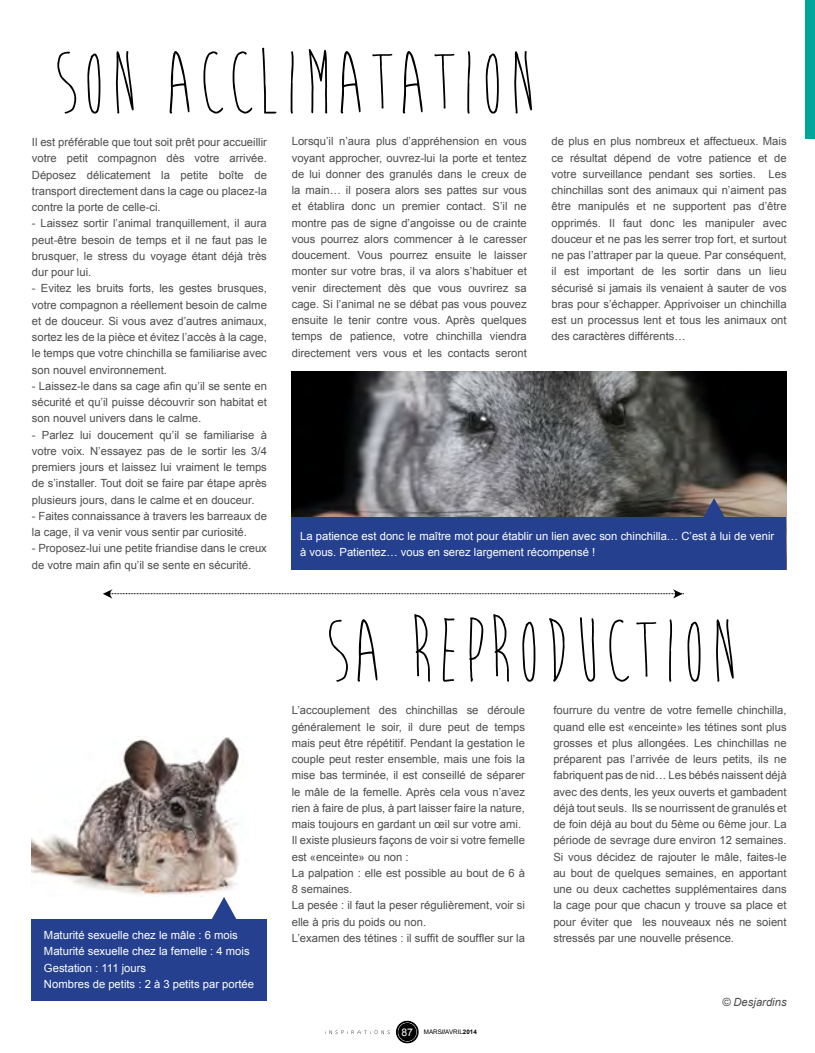
<style>
.page{position:relative;width:815px;height:1053px;background:#fff}
.page>*{position:absolute;margin:0;border:0;box-sizing:border-box;transform-origin:0 0}
.t1{font:93.75px "Brain Flower";color:#000}
.t2{font:11.25px/16.2px "Arial";color:#4d4d4f;text-align:justify}
.t3{font:11.25px/16.2px "Arial";color:#fff}
.t4{font:italic 11.25px "Arial";color:#4d4d4f}
.t5{font:6.25px "Arial";color:#000}
.s1{font-size:10.5px;color:#fff}
.s2{font-weight:900}
.s3{font-weight:700}
</style>
<div class="page">
<svg style="left:397px;top:1021px;width:21px;height:21px"></svg>
<div style="left:398px;top:1022px;width:18px;height:19px;background:#000;border-radius:50%"></div>
<svg style="left:325px;top:1030px;width:65px;height:4px"></svg>
<img style="left:292px;top:371px;width:495px;height:198px">
<img style="left:32px;top:736px;width:207px;height:159px">
<div style="left:805px;top:0;width:10px;height:138px;background:#00a798"></div>
<div style="left:32px;top:918px;width:235px;height:82px;background:#25408f"></div>
<svg style="left:209px;top:897px;width:30px;height:22px"></svg>
<div style="left:292px;top:517px;width:494px;height:52px;background:#25408f"></div>
<svg style="left:699px;top:498px;width:30px;height:19px"></svg>
<svg style="left:103px;top:589px;width:581px;height:9px"></svg>
<h1 class="t1" style="left:54px;top:35px;width:487px">SON ACCLIMATATION</h1>
<p class="t2" style="left:32px;top:134px;width:237px">Il est préférable que tout soit prêt pour accueillir votre petit compagnon dès votre arrivée.<br>Déposez délicatement la petite boîte de transport directement dans la cage ou placez-la contre la porte de celle-ci.</p>
<p class="t2" style="left:32px;top:215px;width:237px">- Laissez sortir l’animal tranquillement, il aura peut-être besoin de temps et il ne faut pas le brusquer, le stress du voyage étant déjà très dur pour lui.</p>
<p class="t2" style="left:32px;top:280px;width:237px">- Evitez les bruits forts, les gestes brusques, votre compagnon a réellement besoin de calme et de douceur. Si vous avez d’autres animaux, sortez les de la pièce et évitez l’accès à la cage, le temps que votre chinchilla se familiarise avec son nouvel environnement.</p>
<p class="t2" style="left:32px;top:378px;width:237px">- Laissez-le dans sa cage afin qu’il se sente en sécurité et qu’il puisse découvrir son habitat et son nouvel univers dans le calme.</p>
<p class="t2" style="left:32px;top:426px;width:237px">- Parlez lui doucement qu’il se familiarise à votre voix. N’essayez pas de le sortir les 3/4 premiers jours et laissez lui vraiment le temps de s’installer. Tout doit se faire par étape après plusieurs jours, dans le calme et en douceur.</p>
<p class="t2" style="left:32px;top:508px;width:237px">- Faites connaissance à travers les barreaux de la cage, il va venir vous sentir par curiosité.</p>
<p class="t2" style="left:32px;top:540px;width:237px">- Proposez-lui une petite friandise dans le creux de votre main afin qu’il se sente en sécurité.</p>
<p class="t3" style="left:44px;top:927px;width:212px">Maturité sexuelle chez le mâle : 6 mois Maturité sexuelle chez la femelle : 4 mois Gestation : 111 jours<br>Nombres de petits : 2 à 3 petits par portée</p>
<p class="t2" style="left:292px;top:133px;width:237px">Lorsqu’il n’aura plus d’appréhension en vous voyant approcher, ouvrez-lui la porte et tentez de lui donner des granulés dans le creux de la main… il posera alors ses pattes sur vous et établira donc un premier contact. S’il ne montre pas de signe d’angoisse ou de crainte vous pourrez alors commencer à le caresser doucement. Vous pourrez ensuite le laisser monter sur votre bras, il va alors s’habituer et venir directement dès que vous ouvrirez sa cage. Si l’animal ne se débat pas vous pouvez ensuite le tenir contre vous. Après quelques temps de patience, votre chinchilla viendra directement vers vous et les contacts seront</p>
<p class="t2" style="left:552px;top:133px;width:237px">de plus en plus nombreux et affectueux. Mais ce résultat dépend de votre patience et de votre surveillance pendant ses sorties. Les chinchillas sont des animaux qui n’aiment pas être manipulés et ne supportent pas d’être opprimés. Il faut donc les manipuler avec douceur et ne pas les serrer trop fort, et surtout ne pas l’attraper par la queue. Par conséquent, il est important de les sortir dans un lieu sécurisé si jamais ils venaient à sauter de vos bras pour s’échapper. Apprivoiser un chinchilla est un processus lent et tous les animaux ont des caractères différents…</p>
<p class="t3" style="left:300px;top:528px;width:476px">La patience est donc le maître mot pour établir un lien avec son chinchilla… C’est à lui de venir à vous. Patientez… vous en serez largement récompensé !</p>
<h1 class="t1" style="left:325px;top:603px;width:417px">SA REPRODUCTION</h1>
<p class="t2" style="left:292px;top:702px;width:235px;text-align:left">L’accouplement des chinchillas se déroule généralement le soir, il dure peut de temps mais peut être répétitif. Pendant la gestation le couple peut rester ensemble, mais une fois la mise bas terminée, il est conseillé de séparer le mâle de la femelle. Après cela vous n’avez rien à faire de plus, à part laisser faire la nature, mais toujours en gardant un œil sur votre ami.<br>Il existe plusieurs façons de voir si votre femelle est «enceinte» ou non :<br>La palpation : elle est possible au bout de 6 à 8 semaines.<br>La pesée : il faut la peser régulièrement, voir si elle à pris du poids ou non.<br>L’examen des tétines : il suffit de souffler sur la</p>
<p class="t2" style="left:553px;top:702px;width:235px">fourrure du ventre de votre femelle chinchilla, quand elle est «enceinte» les tétines sont plus grosses et plus allongées. Les chinchillas ne préparent pas l’arrivée de leurs petits, ils ne fabriquent pas de nid… Les bébés naissent déjà avec des dents, les yeux ouverts et gambadent déjà tout seuls. Ils se nourrissent de granulés et de foin déjà au bout du 5ème ou 6ème jour. La période de sevrage dure environ 12 semaines.<br>Si vous décidez de rajouter le mâle, faites-le au bout de quelques semaines, en apportant une ou deux cachettes supplémentaires dans la cage pour que chacun y trouve sa place et pour éviter que les nouveaux nés ne soient stressés par une nouvelle présence.</p>
<p class="t5" style="left:401px;top:1027px;width:77px"><span class="s1">87</span> MARS<span class="s2">//</span>AVRIL<span class="s3">2014</span></p>
<p class="t4" style="left:722px;top:995px;width:66px">© Desjardins</p>
</div>
